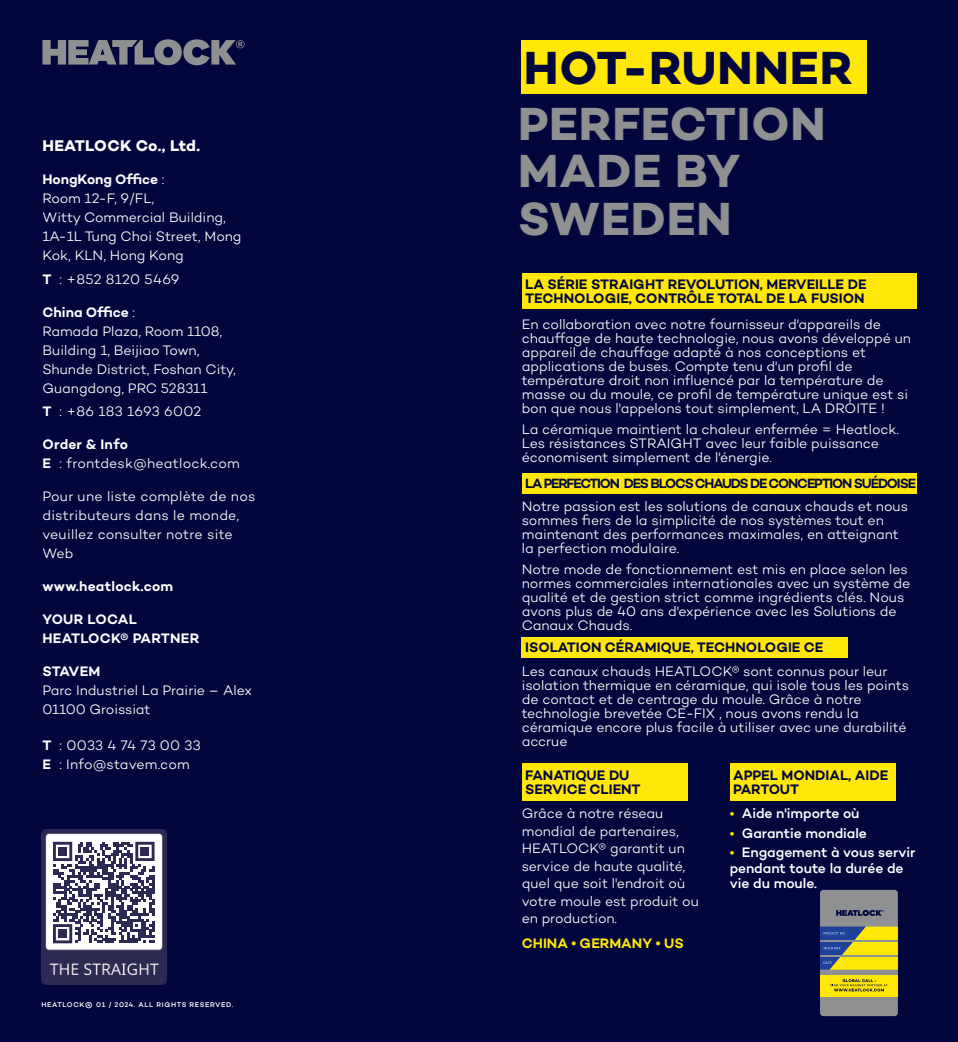
<style>
.page{position:relative;width:958px;height:1042px;background:#fff}
.page>*{position:absolute;margin:0;border:0;box-sizing:border-box;transform-origin:0 0}
.t1{font:700 47.25px/47.2px "Campton";letter-spacing:.02em;color:#8e9091}
.t2{font:700 47.25px "Campton";letter-spacing:.02em;color:#02063d}
.t3{font:700 15.75px "Campton";letter-spacing:.01em;color:#fff}
.t4{font:300 14px/14px "Campton";color:#fff}
.t5{font:600 14px/14px "Campton";color:#02063d}
.t6{font:300 14px/18.9px "Campton";letter-spacing:.02em;color:#fff}
.t7{font:500 14px/15.8px "Campton";letter-spacing:-.005em;color:#fff}
.t8{font:600 14px/18.9px "Campton";letter-spacing:.015em;color:#fff}
.t9{font:600 14px "Campton";color:#ffe709}
.t10{font:600 13.65px "Campton";letter-spacing:-.08em;color:#02063d}
.t11{font:500 7px "Campton";letter-spacing:.085em;color:#fff}
.s1{font-weight:600}
.s2{font-size:13.12px}
.s3{color:#ffe709}
</style>
<div class="page">
<div style="left:0;top:0;width:957px;height:1042px;background:#02063d"></div>
<div style="left:521px;top:40px;width:345px;height:53px;background:#ffe709"></div>
<div style="left:521px;top:473px;width:395px;height:21px;background:#ffe709"></div>
<div style="left:521px;top:273px;width:395px;height:36px;background:#ffe709"></div>
<div style="left:521px;top:764px;width:166px;height:37px;background:#ffe709"></div>
<div style="left:820px;top:890px;width:77px;height:126px;background:#8e9091;border-radius:3px"></div>
<svg style="left:820px;top:926px;width:77px;height:43px"></svg>
<svg style="left:836px;top:910px;width:47px;height:6px"></svg>
<hr style="left:820px;top:940px;width:77px;height:1px;background:#8e9091">
<hr style="left:820px;top:955px;width:77px;height:1px;background:#8e9091">
<div style="left:819px;top:975px;width:78px;height:21px;background:#ffe709"></div>
<svg style="left:830px;top:979px;width:57px;height:13px"></svg>
<svg style="left:42px;top:39px;width:203px;height:26px"></svg>
<img style="left:41px;top:830px;width:125px;height:155px">
<div style="left:521px;top:637px;width:327px;height:21px;background:#ffe709"></div>
<div style="left:729px;top:764px;width:166px;height:37px;background:#ffe709"></div>
<div style="left:47px;top:836px;width:113px;height:113px;background:#fff"></div>
<svg style="left:53px;top:842px;width:101px;height:101px"></svg>
<div style="left:58px;top:847px;width:9px;height:8px;background:#2c2a52"></div>
<div style="left:141px;top:847px;width:8px;height:8px;background:#2c2a52"></div>
<div style="left:58px;top:929px;width:9px;height:9px;background:#2c2a52"></div>
<p class="t3" style="left:42px;top:136px;width:159px">HEATLOCK Co., Ltd.</p>
<p class="t4" style="left:42px;top:170px;width:200px;line-height:18.9px"><span class="s1">HongKong Office</span> :<br>Room 12-F, 9/FL,<br>Witty Commercial Building,<br>1A-1L Tung Choi Street, Mong<br>Kok, KLN, Hong Kong</p>
<p class="t6" style="left:42px;top:269px;width:138px"><span class="s1">T</span> : +852 8120 5469</p>
<p class="t4" style="left:42px;top:302px;width:195px;line-height:18.9px"><span class="s1">China Office</span> :<br>Ramada Plaza, Room 1108,<br>Building 1, Beijiao Town,<br>Shunde District, Foshan City,<br>Guangdong, PRC 528311</p>
<p class="t6" style="left:42px;top:402px;width:160px"><span class="s1">T</span> : +86 183 1693 6002</p>
<p class="t4" style="left:42px;top:435px;width:199px;line-height:18.9px"><span class="s1">Order &amp; Info<br>E</span> : frontdesk@heatlock.com</p>
<p class="t6" style="left:42px;top:487px;width:214px">Pour une liste complète de nos distributeurs dans le monde, veuillez consulter notre site<br>Web</p>
<p class="t8" style="left:42px;top:576px;width:132px">www.heatlock.com</p>
<p class="t8" style="left:42px;top:609px;width:158px">YOUR LOCAL<br>HEATLOCK® PARTNER</p>
<p class="t8" style="left:42px;top:661px;width:59px">STAVEM</p>
<p class="t4" style="left:42px;top:680px;width:211px;line-height:18.9px">Parc Industriel La Prairie – Alex<br>01100 Groissiat</p>
<p class="t4" style="left:42px;top:736px;width:160px;line-height:18.9px"><span class="s1">T</span> : 0033 4 74 73 00 33<br><span class="s1">E</span> : Info@stavem.com</p>
<p class="t11" style="left:41px;top:1000px;width:193px">HEATLOCK<span class="s2">®</span> 01 / 2024. ALL RIGHTS RESERVED.</p>
<h1 class="t2" style="left:524px;top:38px;width:330px">HOT-RUNNER</h1>
<h1 class="t1" style="left:518px;top:100px;width:309px">PERFECTION<br>MADE BY<br>SWEDEN</h1>
<p class="t5" style="left:525px;top:277px;width:343px">LA SÉRIE STRAIGHT REVOLUTION, MERVEILLE DE<br>TECHNOLOGIE, CONTRÔLE TOTAL DE LA FUSION</p>
<p class="t4" style="left:521px;top:317px;width:391px">En collaboration avec notre fournisseur d'appareils de chauffage de haute technologie, nous avons développé un appareil de chauffage adapté à nos conceptions et applications de buses. Compte tenu d'un profil de température droit non influencé par la température de masse ou du moule, ce profil de température unique est si bon que nous l'appelons tout simplement, LA DROITE !</p>
<p class="t4" style="left:521px;top:422px;width:378px">La céramique maintient la chaleur enfermée = Heatlock.<br>Les résistances STRAIGHT avec leur faible puissance économisent simplement de l'énergie.</p>
<p class="t4" style="left:521px;top:499px;width:388px">Notre passion est les solutions de canaux chauds et nous sommes fiers de la simplicité de nos systèmes tout en maintenant des performances maximales, en atteignant la perfection modulaire.</p>
<p class="t4" style="left:521px;top:562px;width:390px">Notre mode de fonctionnement est mis en place selon les normes commerciales internationales avec un système de qualité et de gestion strict comme ingrédients clés. Nous avons plus de 40 ans d'expérience avec les Solutions de Canaux Chauds.</p>
<p class="t10" style="left:525px;top:475px;width:392px">LA PERFECTION DES BLOCS CHAUDS DE CONCEPTION SUÉDOISE</p>
<p class="t5" style="left:525px;top:640px;width:299px">ISOLATION CÉRAMIQUE, TECHNOLOGIE CE</p>
<p class="t4" style="left:521px;top:664px;width:389px">Les canaux chauds HEATLOCK® sont connus pour leur isolation thermique en céramique, qui isole tous les points de contact et de centrage du moule. Grâce à notre technologie brevetée CE-FIX , nous avons rendu la céramique encore plus facile à utiliser avec une durabilité accrue</p>
<p class="t5" style="left:525px;top:768px;width:117px">FANATIQUE DU<br>SERVICE CLIENT</p>
<p class="t5" style="left:733px;top:768px;width:157px">APPEL MONDIAL, AIDE<br>PARTOUT</p>
<p class="t4" style="left:521px;top:804px;width:179px;line-height:17.5px">Grâce à notre réseau mondial de partenaires,<br>HEATLOCK® garantit un service de haute qualité, quel que soit l'endroit où votre moule est produit ou en production.</p>
<p class="t9" style="left:521px;top:934px;width:163px">CHINA • GERMANY • US</p>
<p class="t7" style="left:729px;top:805px;width:131px"><span class="s3">•</span> Aide n'importe où</p>
<p class="t7" style="left:729px;top:824px;width:139px"><span class="s3">•</span> Garantie mondiale</p>
<p class="t7" style="left:729px;top:844px;width:187px"><span class="s3">•</span> Engagement à vous servir pendant toute la durée de vie du moule.</p>
</div>
